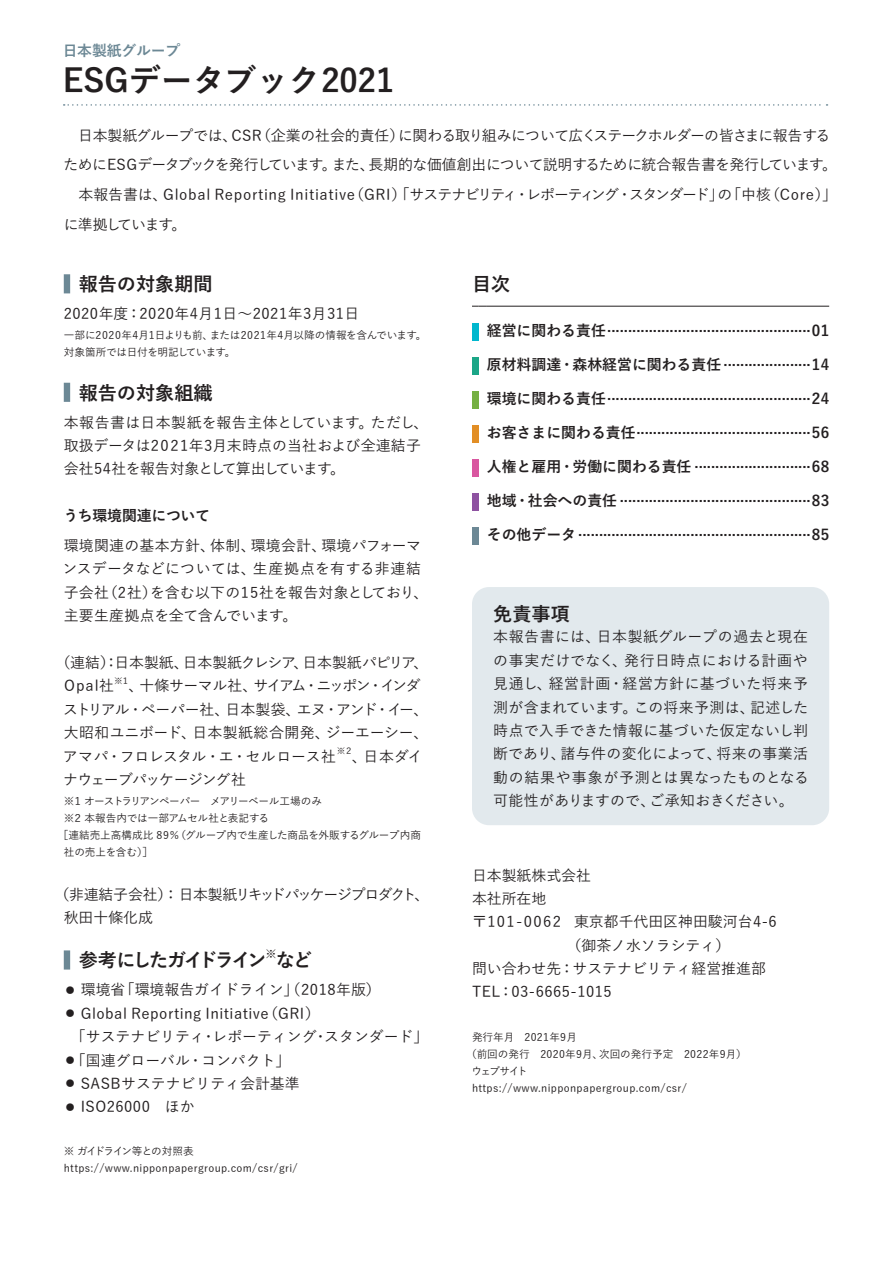
<style>
.page{position:relative;width:893px;height:1263px;background:#fff}
.page>*{position:absolute;margin:0;border:0;box-sizing:border-box;transform-origin:0 0}
.t1{font:700 31.95px "Yu Go";color:#231f20}
.t2{font:700 19.2px "Yu Go";color:#231f20}
.t3{font:700 19.2px "Yu Go";letter-spacing:-.125em;color:#231f20}
.t4{font:500 14.85px/23.4px "Yu Go";color:#231f20}
.t5{font:700 14.85px "Yu Go";color:#231f20}
.t6{font:500 14.85px/23.4px "Yu Go";letter-spacing:.02em;color:#231f20}
.t7{font:500 14.85px "Yu Go";letter-spacing:.03em;color:#231f20}
.t8{font:500 14.85px "Yu Go";letter-spacing:.04em;color:#231f20}
.t9{font:500 14.85px "Yu Go";letter-spacing:-.045em;color:#231f20}
.t10{font:500 14.85px "Yu Go";letter-spacing:-.04em;color:#231f20}
.t11{font:500 14.85px/23.4px "Yu Go";letter-spacing:-.07em;color:#231f20}
.t12{font:500 14.85px "Yu Go";letter-spacing:-.065em;color:#231f20}
.t13{font:500 14.85px "Yu Go";letter-spacing:-.085em;color:#231f20}
.t14{font:700 14.85px "Yu Go";letter-spacing:-.01em;color:#6c8895}
.t15{font:700 11.1px "Yu Go";color:#231f20}
.t16{font:500 10.65px/17px "Yu Go";color:#231f20}
.t17{font:500 10.65px/17px "Yu Go";letter-spacing:.03em;color:#231f20}
.t18{font:500 10.65px "Yu Go";letter-spacing:-.06em;color:#231f20}
.t19{font:500 8.7px "Yu Go";color:#231f20}
.s1{font-size:12.75px}
</style>
<div class="page">
<div style="left:472px;top:587px;width:357px;height:238px;background:#e2e9ed;border-radius:17px"></div>
<svg style="left:64px;top:274px;width:6px;height:695px"></svg>
<div style="left:472px;top:323px;width:6px;height:17px;background:#00b7ce"></div>
<div style="left:472px;top:357px;width:6px;height:17px;background:#1ba687"></div>
<div style="left:472px;top:391px;width:6px;height:17px;background:#75b042"></div>
<div style="left:472px;top:425px;width:6px;height:17px;background:#e28e25"></div>
<div style="left:472px;top:459px;width:6px;height:17px;background:#d957a0"></div>
<div style="left:472px;top:493px;width:6px;height:17px;background:#8e52a1"></div>
<div style="left:472px;top:527px;width:6px;height:17px;background:#6c8895"></div>
<svg style="left:472px;top:306px;width:15px;height:1px"></svg>
<hr style="left:487px;top:306px;width:342px;height:1px;background:#231f20">
<svg style="left:64px;top:104px;width:763px;height:2px"></svg>
<p class="t14" style="left:63px;top:42px;width:119px">日本製紙グループ</p>
<h1 class="t1" style="left:63px;top:62px;width:333px">ESGデータブック2021</h1>
<p class="t10" style="left:78px;top:121px;width:753px">日本製紙グループでは、CSR（企業の社会的責任）に関わる取り組みについて広くステークホルダーの皆さまに報告する</p>
<p class="t9" style="left:64px;top:151px;width:775px">ためにESGデータブックを発行しています。また、長期的な価値創出について説明するために統合報告書を発行しています。</p>
<p class="t8" style="left:79px;top:181px;width:760px">本報告書は、Global Reporting Initiative（GRI）「サステナビリティ・レポーティング・スタンダード」の「中核（Core）」</p>
<p class="t13" style="left:64px;top:211px;width:124px">に準拠しています。</p>
<p class="t2" style="left:79px;top:273px;width:135px">報告の対象期間</p>
<p class="t7" style="left:64px;top:300px;width:297px">2020年度：2020年4月1日～2021年3月31日</p>
<p class="t16" style="left:64px;top:325px;width:364px">一部に2020年4月1日よりも前、または2021年4月以降の情報を含んでいます。対象箇所では日付を明記しています。</p>
<p class="t2" style="left:79px;top:382px;width:135px">報告の対象組織</p>
<p class="t4" style="left:64px;top:409px;width:366px">本報告書は日本製紙を報告主体としています。ただし、取扱データは2021年3月末時点の当社および全連結子会社54社を報告対象として算出しています。</p>
<p class="t5" style="left:63px;top:507px;width:148px">うち環境関連について</p>
<p class="t6" style="left:63px;top:532px;width:367px">環境関連の基本方針、体制、環境会計、環境パフォーマンスデータなどについては、生産拠点を有する非連結子会社（2社）を含む以下の15社を報告対象としており、主要生産拠点を全て含んでいます。</p>
<p class="t4" style="left:64px;top:649px;width:366px;text-indent:-9px">（連結）：日本製紙、日本製紙クレシア、日本製紙パピリア、<br>Opal社</p>
<p class="t19" style="left:114px;top:673px;width:17px">※１</p>
<p class="t4" style="left:63px;top:672px;width:367px;text-indent:65px">、十條サーマル社、サイアム・ニッポン・インダストリアル・ペーパー社、日本製袋、エヌ・アンド・イー、大昭和ユニボード、日本製紙総合開発、ジーエーシー、アマパ・フロレスタル・エ・セルロース社</p>
<p class="t19" style="left:337px;top:743px;width:18px">※２</p>
<p class="t4" style="left:352px;top:742px;width:72px">、日本ダイ</p>
<p class="t12" style="left:63px;top:766px;width:184px">ナウェーブパッケージング社</p>
<p class="t18" style="left:64px;top:791px;width:260px">※１ オーストラリアンペーパー　メアリーベール工場のみ</p>
<p class="t16" style="left:64px;top:808px;width:207px">※２ 本報告内では一部アムセル社と表記する</p>
<p class="t16" style="left:58px;top:825px;width:365px">［連結売上高構成比 89％（グループ内で生産した商品を外販するグループ内商</p>
<p class="t16" style="left:64px;top:842px;width:91px">社の売上を含む）］</p>
<p class="t11" style="left:64px;top:881px;width:367px;text-indent:-9px">（非連結子会社）： 日本製紙リキッドパッケージプロダクト、秋田十條化成</p>
<p class="t3" style="left:79px;top:949px;width:189px">参考にしたガイドライン</p>
<p class="t15" style="left:266px;top:947px;width:13px">※</p>
<p class="t2" style="left:276px;top:949px;width:38px">など</p>
<p class="t4" style="left:64px;top:976px;width:318px"><span class="s1">⃝</span> 環境省「環境報告ガイドライン」（2018年版）</p>
<p class="t7" style="left:64px;top:1000px;width:258px"><span class="s1">⃝</span> Global Reporting Initiative（GRI）</p>
<p class="t4" style="left:71px;top:1023px;width:359px">「サステナビリティ・レポーティング・スタンダード」</p>
<p class="t4" style="left:64px;top:1046px;width:228px"><span class="s1">⃝</span>「国連グローバル・コンパクト」</p>
<p class="t4" style="left:64px;top:1070px;width:237px"><span class="s1">⃝</span> SASBサステナビリティ会計基準</p>
<p class="t7" style="left:64px;top:1093px;width:132px"><span class="s1">⃝</span> ISO26000　ほか</p>
<p class="t17" style="left:64px;top:1142px;width:235px">※ ガイドライン等との対照表https://www.nipponpapergroup.com/csr/gri/</p>
<p class="t2" style="left:472px;top:273px;width:40px">目次</p>
<p class="t5" style="left:487px;top:318px;width:344px">経営に関わる責任..................................................01</p>
<p class="t5" style="left:487px;top:352px;width:344px">原材料調達・森林経営に関わる責任......................14</p>
<p class="t5" style="left:487px;top:386px;width:344px">環境に関わる責任..................................................24</p>
<p class="t5" style="left:487px;top:420px;width:344px">お客さまに関わる責任...........................................56</p>
<p class="t5" style="left:487px;top:454px;width:344px">人権と雇用・労働に関わる責任.............................68</p>
<p class="t5" style="left:487px;top:488px;width:344px">地域・社会への責任...............................................83</p>
<p class="t5" style="left:487px;top:522px;width:344px">その他データ.........................................................85</p>
<p class="t2" style="left:493px;top:603px;width:78px">免責事項</p>
<p class="t4" style="left:493px;top:623px;width:317px;text-align:justify">本報告書には、日本製紙グループの過去と現在の事実だけでなく、発行日時点における計画や見通し、経営計画・経営方針に基づいた将来予測が含まれています。この将来予測は、記述した時点で入手できた情報に基づいた仮定ないし判断であり、諸与件の変化によって、将来の事業活動の結果や事象が予測とは異なったものとなる可能性がありますので、ご承知おきください。</p>
<p class="t4" style="left:472px;top:861px;width:121px">日本製紙株式会社</p>
<p class="t4" style="left:472px;top:885px;width:91px">本社所在地　</p>
<p class="t4" style="left:472px;top:908px;width:306px">〒101-0062 東京都千代田区神田駿河台4-6</p>
<p class="t4" style="left:567px;top:932px;width:165px">（御茶ノ水ソラシティ）</p>
<p class="t4" style="left:472px;top:955px;width:295px">問い合わせ先：サステナビリティ経営推進部</p>
<p class="t7" style="left:472px;top:978px;width:141px">TEL：03-6665-1015</p>
<p class="t17" style="left:472px;top:1027px;width:106px">発行年月　2021年9月</p>
<p class="t16" style="left:466px;top:1044px;width:282px">（前回の発行　2020年9月、次回の発行予定　2022年9月）</p>
<p class="t16" style="left:472px;top:1061px;width:58px">ウェブサイト</p>
<p class="t17" style="left:472px;top:1078px;width:216px">https://www.nipponpapergroup.com/csr/</p>
</div>
